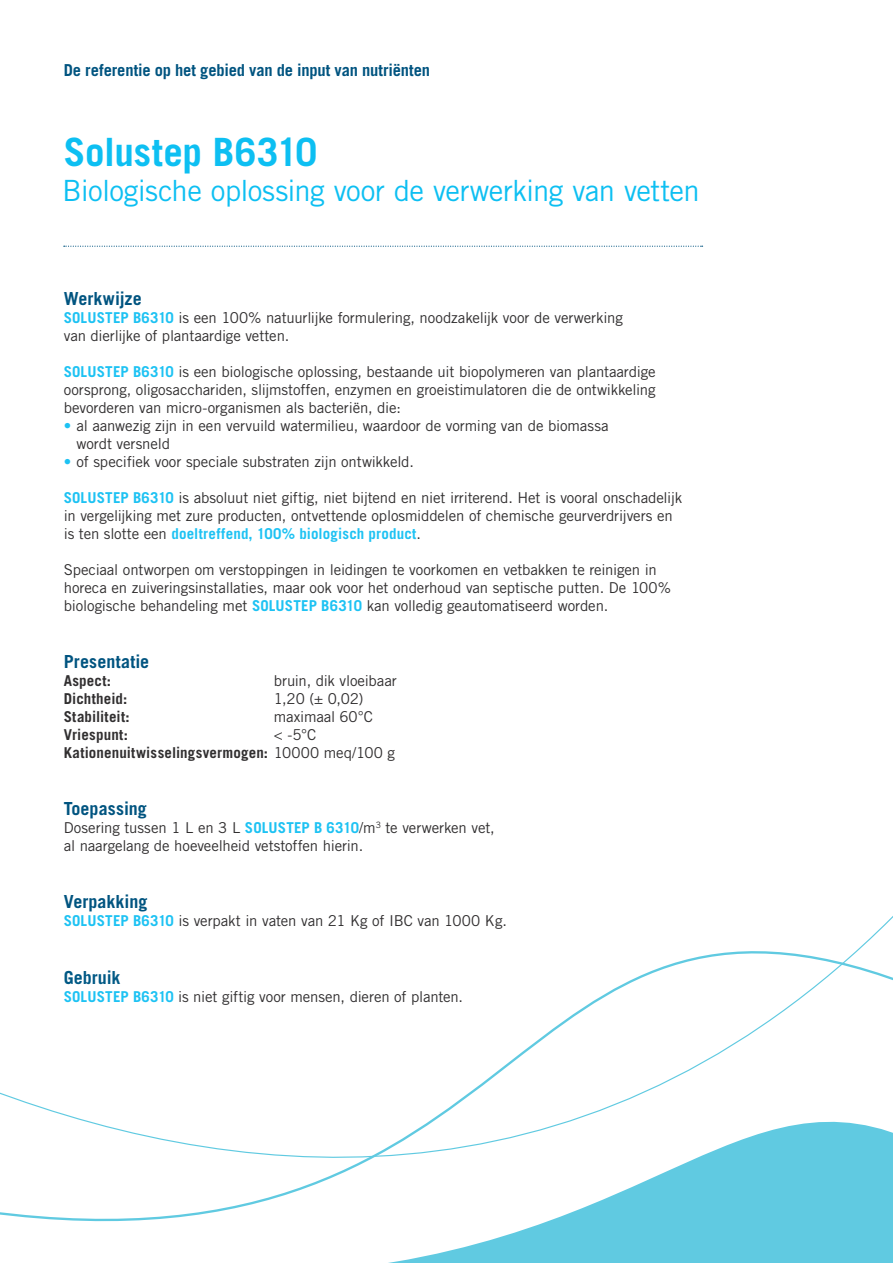
<style>
.page{position:relative;width:893px;height:1263px;background:#fff}
.page>*{position:absolute;margin:0;border:0;box-sizing:border-box;transform-origin:0 0}
.t1{font:700 39px "Trade Gothic LT Std";letter-spacing:-.005em;color:#0dbff2}
.t2{font:29.25px "Trade Gothic LT Std";letter-spacing:-.02em;color:#0dbff2}
.t3{font:700 18px "Trade Gothic LT Std";letter-spacing:.005em;color:#005480}
.t4{font:700 18px "Trade Gothic LT Std";color:#005985}
.t5{font:700 16.5px "Trade Gothic LT Std";letter-spacing:-.01em;color:#005480}
.t6{font:15px/18px "Trade Gothic LT Std";letter-spacing:-.01em;color:#312f30}
.t7{font:700 15px/18px "Trade Gothic LT Std";letter-spacing:.01em;color:#312f30}
.s1{font-weight:700;color:#1dc2f3}
.s2{color:#1dc2f3}
.s3{font-weight:400}
</style>
<div class="page">
<svg style="left:64px;top:246px;width:639px;height:1px"></svg>
<svg style="left:0;top:916px;width:893px;height:298px"></svg>
<svg style="left:224px;top:1063px;width:669px;height:200px"></svg>
<p class="t5" style="left:64px;top:60px;width:368px">De referentie op het gebied van de input van nutriënten</p>
<h1 class="t1" style="left:64px;top:128px;width:255px">Solustep B6310</h1>
<h2 class="t2" style="left:62px;top:173px;width:639px">Biologische oplossing voor de verwerking van vetten</h2>
<p class="t3" style="left:64px;top:288px;width:79px">Werkwijze</p>
<p class="t6" style="left:64px;top:309px;width:561px"><span class="s1">SOLUSTEP B6310</span> is een 100% natuurlijke formulering, noodzakelijk voor de verwerking van dierlijke of plantaardige vetten.</p>
<p class="t6" style="left:64px;top:363px;width:593px;text-align:justify"><span class="s1">SOLUSTEP B6310</span> is een biologische oplossing, bestaande uit biopolymeren van plantaardige oorsprong, oligosacchariden, slijmstoffen, enzymen en groeistimulatoren die de ontwikkeling bevorderen van micro-organismen als bacteriën, die:</p>
<p class="t6" style="left:77px;top:417px;width:534px;text-indent:-13px"><span class="s2">•</span> al aanwezig zijn in een vervuild watermilieu, waardoor de vorming van de biomassa wordt versneld</p>
<p class="t6" style="left:64px;top:453px;width:352px"><span class="s2">•</span> of specifiek voor speciale substraten zijn ontwikkeld.</p>
<p class="t6" style="left:64px;top:489px;width:620px"><span class="s1">SOLUSTEP B6310</span> is absoluut niet giftig, niet bijtend en niet irriterend. Het is vooral onschadelijk in vergelijking met zure producten, ontvettende oplosmiddelen of chemische geurverdrijvers en is ten slotte een <span class="s1">doeltreffend, 100% biologisch product</span>.</p>
<p class="t6" style="left:64px;top:561px;width:609px">Speciaal ontworpen om verstoppingen in leidingen te voorkomen en vetbakken te reinigen in horeca en zuiveringsinstallaties, maar ook voor het onderhoud van septische putten. De 100% biologische behandeling met <span class="s1">SOLUSTEP B6310</span> kan volledig geautomatiseerd worden.</p>
<p class="t3" style="left:64px;top:651px;width:87px">Presentatie</p>
<p class="t7" style="left:64px;top:672px;width:49px">Aspect:</p>
<p class="t6" style="left:274px;top:672px;width:124px">bruin, dik vloeibaar</p>
<p class="t7" style="left:64px;top:690px;width:65px">Dichtheid:</p>
<p class="t6" style="left:274px;top:690px;width:91px">1,20 (± 0,02)</p>
<p class="t7" style="left:64px;top:708px;width:67px">Stabiliteit:</p>
<p class="t6" style="left:274px;top:708px;width:101px">maximaal 60°C</p>
<p class="t7" style="left:64px;top:726px;width:66px">Vriespunt:</p>
<p class="t7" style="left:64px;top:726px;width:333px;text-indent:210px"><span class="s3">&lt; -5°C<br></span>Kationenuitwisselingsvermogen: <span class="s3">10000 meq/100 g</span></p>
<p class="t3" style="left:64px;top:798px;width:85px">Toepassing</p>
<p class="t6" style="left:64px;top:819px;width:432px">Dosering tussen 1 L en 3 L <span class="s1">SOLUSTEP B 6310</span>/m<sup>3</sup> te verwerken vet, al naargelang de hoeveelheid vetstoffen hierin.</p>
<p class="t3" style="left:64px;top:891px;width:85px">Verpakking</p>
<p class="t6" style="left:64px;top:912px;width:445px"><span class="s1">SOLUSTEP B6310</span> is verpakt in vaten van 21 Kg of IBC van 1000 Kg.</p>
<p class="t4" style="left:64px;top:966px;width:58px">Gebruik</p>
<p class="t6" style="left:64px;top:987px;width:401px"><span class="s1">SOLUSTEP B6310</span> is niet giftig voor mensen, dieren of planten.</p>
</div>
